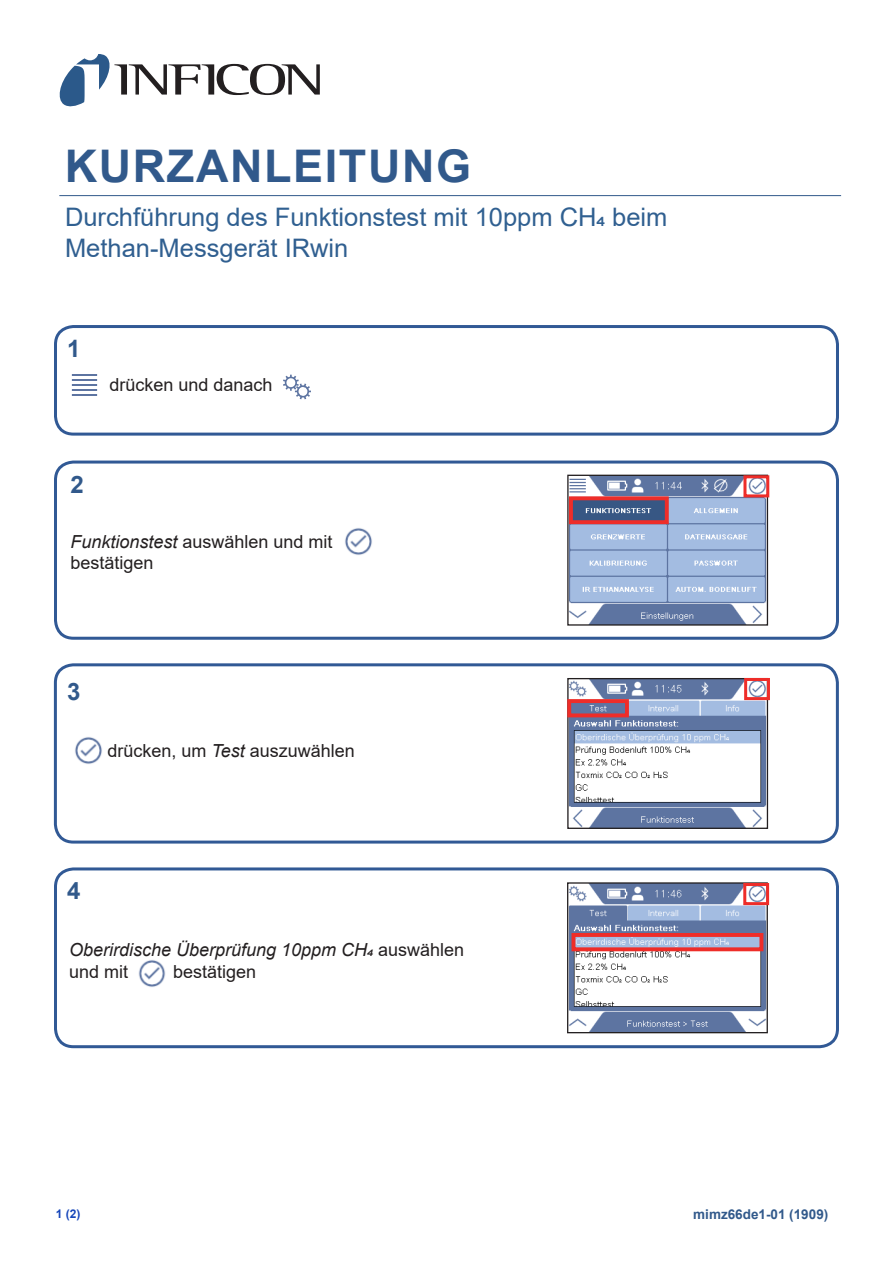
<style>
.page{position:relative;width:893px;height:1263px;background:#fff}
.page>*{position:absolute;margin:0;border:0;box-sizing:border-box;transform-origin:0 0}
.t1{font:700 45px "Arial";letter-spacing:.035em;color:#31598b}
.t2{font:25.5px "Arial";color:#306091}
.t3{font:25.5px "Arial";color:#305f90}
.t4{font:700 24px "Arial";color:#31598b}
.t5{font:18px/21.6px "Arial";color:#231f20}
.t6{font:italic 18px/21.6px "Arial";color:#231f20}
.t7{font:700 13.5px "Arial";color:#31598b}
.t8{font:700 12px "Arial";color:#1646ba}
.s1{color:#305f90}
.s2{font-style:italic}
.s3{font-style:normal}
</style>
<div class="page">
<svg style="left:60px;top:54px;width:260px;height:52px"></svg>
<hr style="left:59px;top:195px;width:782px;height:1px;background:#31598b">
<div style="left:54px;top:460px;width:785px;height:180px;border:3px solid #315995;border-radius:18px"></div>
<div style="left:54px;top:325px;width:785px;height:111px;border:3px solid #315995;border-radius:18px"></div>
<img style="left:345px;top:528px;width:27px;height:27px">
<img style="left:569px;top:477px;width:197px;height:147px">
<div style="left:567px;top:475px;width:201px;height:151px;border:1px solid #231f20"></div>
<div style="left:569px;top:496px;width:100px;height:28px;border:4px solid #ee2d29"></div>
<div style="left:743px;top:475px;width:26px;height:22px;border:3px solid #ee2d29"></div>
<div style="left:54px;top:867px;width:785px;height:181px;border:3px solid #315995;border-radius:18px"></div>
<img style="left:138px;top:960px;width:28px;height:27px">
<img style="left:569px;top:884px;width:197px;height:147px">
<div style="left:567px;top:882px;width:201px;height:151px;border:1px solid #231f20"></div>
<div style="left:743px;top:883px;width:26px;height:22px;border:3px solid #ee2d29"></div>
<div style="left:54px;top:663px;width:785px;height:180px;border:3px solid #315995;border-radius:18px"></div>
<img style="left:75px;top:737px;width:27px;height:27px">
<img style="left:569px;top:680px;width:197px;height:147px">
<div style="left:567px;top:678px;width:201px;height:151px;border:1px solid #231f20"></div>
<div style="left:744px;top:678px;width:26px;height:22px;border:3px solid #ee2d29"></div>
<div style="left:567px;top:699px;width:62px;height:18px;border:4px solid #ee2d29"></div>
<img style="left:710px;top:886px;width:18px;height:16px">
<img style="left:712px;top:680px;width:18px;height:17px">
<div style="left:571px;top:933px;width:192px;height:18px;border:4px solid #ee2d29"></div>
<img style="left:283px;top:374px;width:28px;height:26px">
<img style="left:71px;top:374px;width:27px;height:22px">
<p class="t1" style="left:65px;top:135px;width:408px">KURZANLEITUNG</p>
<p class="t2" style="left:65px;top:200px;width:604px">Durchführung des Funktionstest mit 10ppm CH4 <span class="s1">beim</span></p>
<p class="t3" style="left:65px;top:230px;width:285px">Methan-Messgerät IRwin</p>
<p class="t4" style="left:67px;top:332px;width:15px">1</p>
<p class="t5" style="left:109px;top:374px;width:165px">drücken und danach</p>
<p class="t4" style="left:70px;top:467px;width:15px">2</p>
<p class="t5" style="left:70px;top:530px;width:264px"><span class="s2">Funktionstest</span> auswählen und mit bestätigen</p>
<p class="t4" style="left:67px;top:675px;width:15px">3</p>
<p class="t5" style="left:107px;top:740px;width:249px">drücken, um <span class="s2">Test</span> auszuwählen</p>
<p class="t4" style="left:67px;top:874px;width:15px">4</p>
<p class="t6" style="left:69px;top:939px;width:397px">Oberirdische Überprüfung 10ppm CH4 <span class="s3">auswählen und mit</span></p>
<p class="t5" style="left:173px;top:961px;width:85px">bestätigen</p>
<p class="t8" style="left:56px;top:1205px;width:26px">1 (2)</p>
<p class="t7" style="left:693px;top:1204px;width:137px">mimz66de1-01 (1909)</p>
</div>
